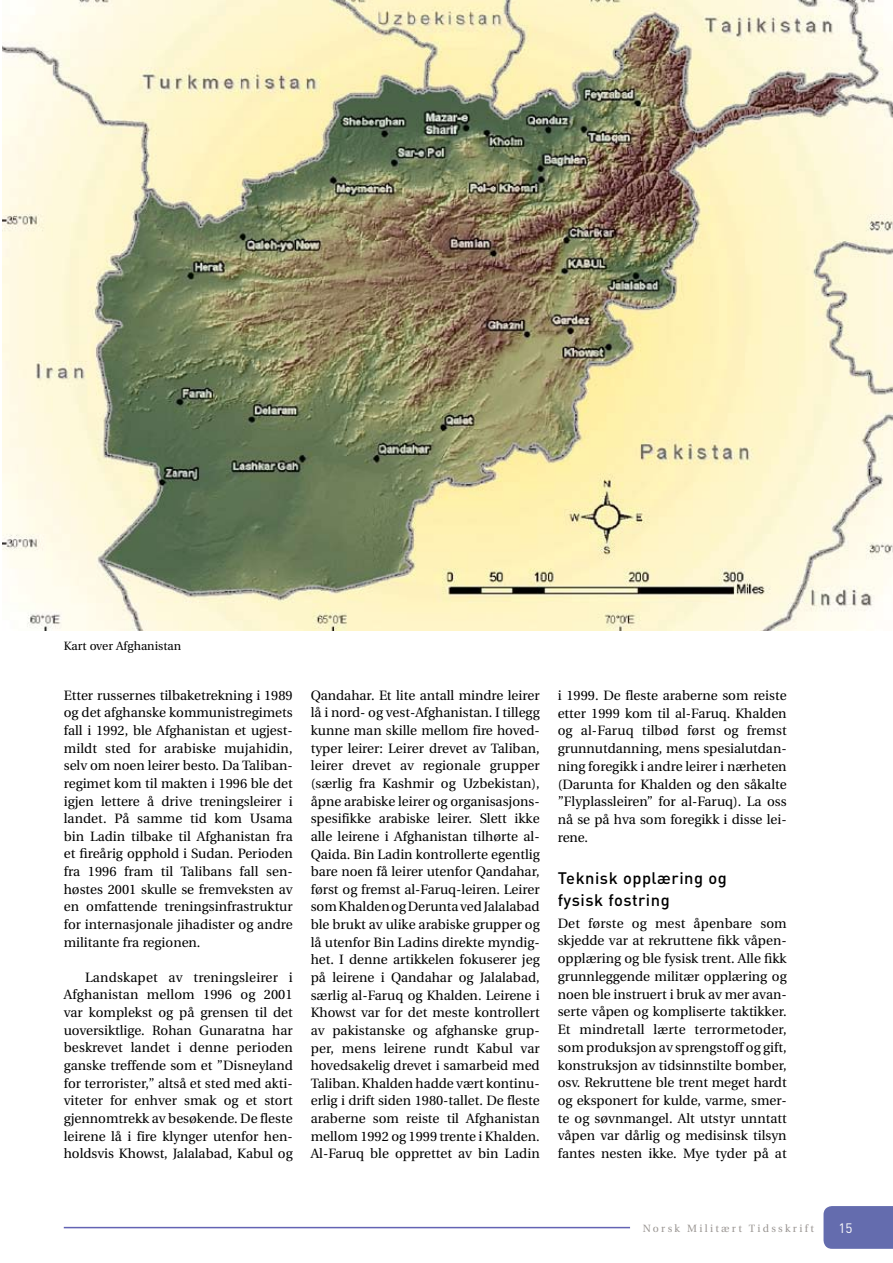
<style>
.page{position:relative;width:893px;height:1263px;background:#fff}
.page>*{position:absolute;margin:0;border:0;box-sizing:border-box;transform-origin:0 0}
.t1{font:500 16.5px/21.5px "DIN";letter-spacing:.03em;color:#000}
.t2{font:13.5px/17.7px "Utopia";color:#000;text-align:justify}
.t3{font:13.5px "DIN";color:#fff}
.t4{font:12px "Utopia";color:#000}
.t5{font:10.5px "Utopia";letter-spacing:.22em;color:#9b9693}
</style>
<div class="page">
<div style="left:823px;top:1206px;width:70px;height:43px;background:#646cae"></div>
<hr style="left:64px;top:1227px;width:566px;height:1px;background:#6363b3">
<img style="left:3px;top:0;width:890px;height:631px">
<p class="t4" style="left:64px;top:639px;width:119px">Kart over Afghanistan</p>
<p class="t2" style="left:64px;top:686px;width:230px">Etter russernes tilbaketrekning i 1989 og det afghanske kommunistregimets fall i 1992, ble Afghanistan et ugjest&shy;mildt sted for arabiske mujahidin, selv om noen leirer besto. Da Taliban&shy;regimet kom til makten i 1996 ble det igjen lettere å drive treningsleirer i landet. På samme tid kom Usama bin Ladin tilbake til Afghanistan fra et fireårig opphold i Sudan. Perioden fra 1996 fram til Talibans fall sen&shy;høstes 2001 skulle se fremveksten av en omfattende treningsinfrastruktur for internasjonale jihadister og andre militante fra regionen.</p>
<p class="t2" style="left:64px;top:969px;width:231px;text-indent:21px">Landskapet av treningsleirer i Afghanistan mellom 1996 og 2001 var komplekst og på grensen til det uoversiktlige. Rohan Gunaratna har beskrevet landet i denne perioden ganske treffende som et ”Disneyland for terrorister,” altså et sted med akti&shy;viteter for enhver smak og et stort gjennomtrekk av besøkende. De fleste leirene lå i fire klynger utenfor hen&shy;holdsvis Khowst, Jalalabad, Kabul og</p>
<p class="t2" style="left:311px;top:687px;width:231px">Qandahar. Et lite antall mindre leirer lå i nord- og vest-Afghanistan. I tillegg kunne man skille mellom fire hoved&shy;typer leirer: Leirer drevet av Taliban, leirer drevet av regionale grupper (særlig fra Kashmir og Uzbekistan), åpne arabiske leirer og organisasjons&shy;spesifikke arabiske leirer. Slett ikke alle leirene i Afghanistan tilhørte al-Qaida. Bin Ladin kontrollerte egentlig bare noen få leirer utenfor Qandahar, først og fremst al-Faruq-leiren. Leirer som Khalden og Derunta ved Jalalabad ble brukt av ulike arabiske grupper og lå utenfor Bin Ladins direkte myndig&shy;het. I denne artikkelen fokuserer jeg på leirene i Qandahar og Jalalabad, særlig al-Faruq og Khalden. Leirene i Khowst var for det meste kontrollert av pakistanske og afghanske grup&shy;per, mens leirene rundt Kabul var hovedsakelig drevet i samarbeid med Taliban. Khalden hadde vært kontinu&shy;erlig i drift siden 1980-tallet. De fleste araberne som reiste til Afghanistan mellom 1992 og 1999 trente i Khalden.<br>Al-Faruq ble opprettet av bin Ladin</p>
<p class="t2" style="left:558px;top:687px;width:231px">i 1999. De fleste araberne som reiste etter 1999 kom til al-Faruq. Khalden og al-Faruq tilbød først og fremst grunnutdanning, mens spesialutdan&shy;ning foregikk i andre leirer i nærheten (Darunta for Khalden og den såkalte ”Flyplassleiren” for al-Faruq). La oss nå se på hva som foregikk i disse lei&shy;rene.</p>
<p class="t1" style="left:558px;top:867px;width:171px">Teknisk opplæring og fysisk fostring</p>
<p class="t2" style="left:558px;top:914px;width:231px">Det første og mest åpenbare som skjedde var at rekruttene fikk våpen&shy;opplæring og ble fysisk trent. Alle fikk grunnleggende militær opplæring og noen ble instruert i bruk av mer avan&shy;serte våpen og kompliserte taktikker.<br>Et mindretall lærte terrormetoder, som produksjon av sprengstoff og gift, konstruksjon av tidsinnstilte bomber, osv. Rekruttene ble trent meget hardt og eksponert for kulde, varme, smer&shy;te og søvnmangel. Alt utstyr unntatt våpen var dårlig og medisinsk tilsyn fantes nesten ikke. Mye tyder på at</p>
<p class="t5" style="left:643px;top:1222px;width:173px">Norsk Militært Tidsskrift</p>
<p class="t3" style="left:839px;top:1220px;width:15px">15</p>
</div>
